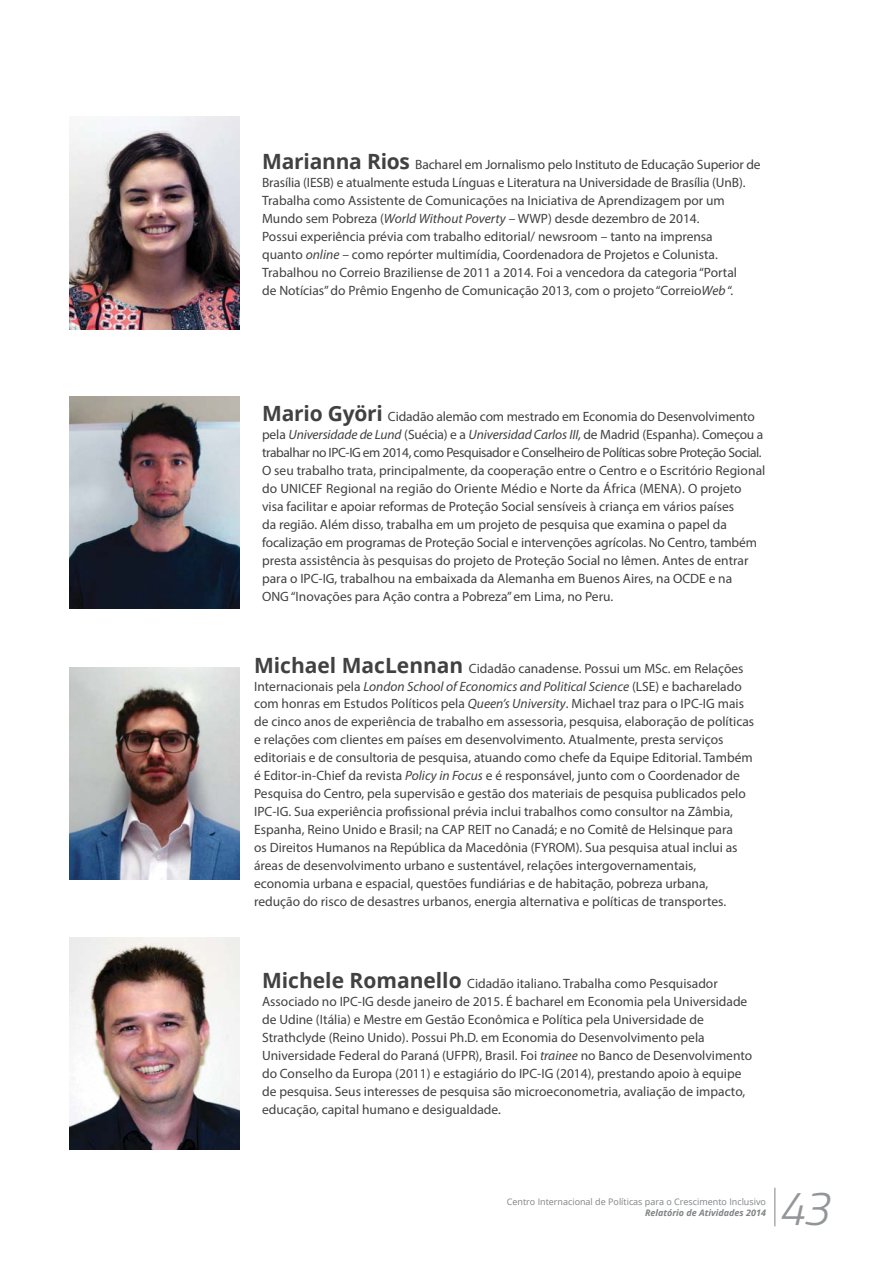
<style>
.page{position:relative;width:893px;height:1263px;background:#fff}
.page>*{position:absolute;margin:0;border:0;box-sizing:border-box;transform-origin:0 0}
.t1{font:italic 300 48.3px "Titillium";color:#939698}
.t2{font:13.5px/18px "Myriad Pro";color:#414142}
.t3{font:9px "Open Sans";color:#808284}
.t4{font:italic 700 9px "Open Sans";color:#808284}
.s1{font-family:"Open Sans";font-weight:700;font-size:21px}
.s2{font-style:italic}
</style>
<div class="page">
<hr style="left:774px;top:1188px;width:1px;height:38px;background:#808284">
<img style="left:69px;top:396px;width:170px;height:213px">
<img style="left:69px;top:117px;width:170px;height:212px">
<img style="left:69px;top:667px;width:170px;height:213px">
<img style="left:69px;top:937px;width:170px;height:213px">
<p class="t2" style="left:262px;top:156px;width:500px"><span class="s1">Marianna Rios</span> Bacharel em Jornalismo pelo Instituto de Educação Superior de Brasília (IESB) e atualmente estuda Línguas e Literatura na Universidade de Brasília (UnB).<br>Trabalha como Assistente de Comunicações na Iniciativa de Aprendizagem por um Mundo sem Pobreza (<span class="s2">World Without Poverty</span> – WWP) desde dezembro de 2014.<br>Possui experiência prévia com trabalho editorial/ newsroom – tanto na imprensa<br>quanto <span class="s2">online</span> – como repórter multimídia, Coordenadora de Projetos e Colunista.<br>Trabalhou no Correio Braziliense de 2011 a 2014. Foi a vencedora da categoria “Portal<br>de Notícias” do Prêmio Engenho de Comunicação 2013, com o projeto “Correio<span class="s2">Web</span> “.</p>
<p class="t2" style="left:262px;top:409px;width:505px"><span class="s1">Mario Györi</span> Cidadão alemão com mestrado em Economia do Desenvolvimento pela <span class="s2">Universidade de Lund</span> (Suécia) e a <span class="s2">Universidad Carlos III,</span> de Madrid (Espanha). Começou a trabalhar no IPC-IG em 2014, como Pesquisador e Conselheiro de Políticas sobre Proteção Social.<br>O seu trabalho trata, principalmente, da cooperação entre o Centro e o Escritório Regional do UNICEF Regional na região do Oriente Médio e Norte da África (MENA). O projeto visa facilitar e apoiar reformas de Proteção Social sensíveis à criança em vários países<br>da região. Além disso, trabalha em um projeto de pesquisa que examina o papel da focalização em programas de Proteção Social e intervenções agrícolas. No Centro, também presta assistência às pesquisas do projeto de Proteção Social no Iêmen. Antes de entrar para o IPC-IG, trabalhou na embaixada da Alemanha em Buenos Aires, na OCDE e na<br>ONG “Inovações para Ação contra a Pobreza” em Lima, no Peru.</p>
<p class="t2" style="left:254px;top:660px;width:502px"><span class="s1">Michael MacLennan</span> Cidadão canadense. Possui um MSc. em Relações Internacionais pela <span class="s2">London School of Economics and Political Science</span> (LSE) e bacharelado com honras em Estudos Políticos pela <span class="s2">Queen’s University</span>. Michael traz para o IPC-IG mais de cinco anos de experiência de trabalho em assessoria, pesquisa, elaboração de políticas e relações com clientes em países em desenvolvimento. Atualmente, presta serviços editoriais e de consultoria de pesquisa, atuando como chefe da Equipe Editorial. Também é Editor-in-Chief da revista <span class="s2">Policy in Focus</span> e é responsável, junto com o Coordenador de Pesquisa do Centro, pela supervisão e gestão dos materiais de pesquisa publicados pelo IPC-IG. Sua experiência profissional prévia inclui trabalhos como consultor na Zâmbia, Espanha, Reino Unido e Brasil; na CAP REIT no Canadá; e no Comitê de Helsinque para<br>os Direitos Humanos na República da Macedônia (FYROM). Sua pesquisa atual inclui as áreas de desenvolvimento urbano e sustentável, relações intergovernamentais, economia urbana e espacial, questões fundiárias e de habitação, pobreza urbana, redução do risco de desastres urbanos, energia alternativa e políticas de transportes.</p>
<p class="t2" style="left:262px;top:975px;width:492px"><span class="s1">Michele Romanello</span> Cidadão italiano. Trabalha como Pesquisador Associado no IPC-IG desde janeiro de 2015. É bacharel em Economia pela Universidade de Udine (Itália) e Mestre em Gestão Econômica e Política pela Universidade de Strathclyde (Reino Unido). Possui Ph.D. em Economia do Desenvolvimento pela Universidade Federal do Paraná (UFPR), Brasil. Foi <span class="s2">trainee</span> no Banco de Desenvolvimento do Conselho da Europa (2011) e estagiário do IPC-IG (2014), prestando apoio à equipe de pesquisa. Seus interesses de pesquisa são microeconometria, avaliação de impacto, educação, capital humano e desigualdade.</p>
<p class="t3" style="left:507px;top:1196px;width:261px">Centro Internacional de Políticas para o Crescimento Inclusivo</p>
<p class="t4" style="left:645px;top:1206px;width:122px">Relatório de Atividades 2014</p>
<h1 class="t1" style="left:778px;top:1173px;width:52px">43</h1>
</div>
